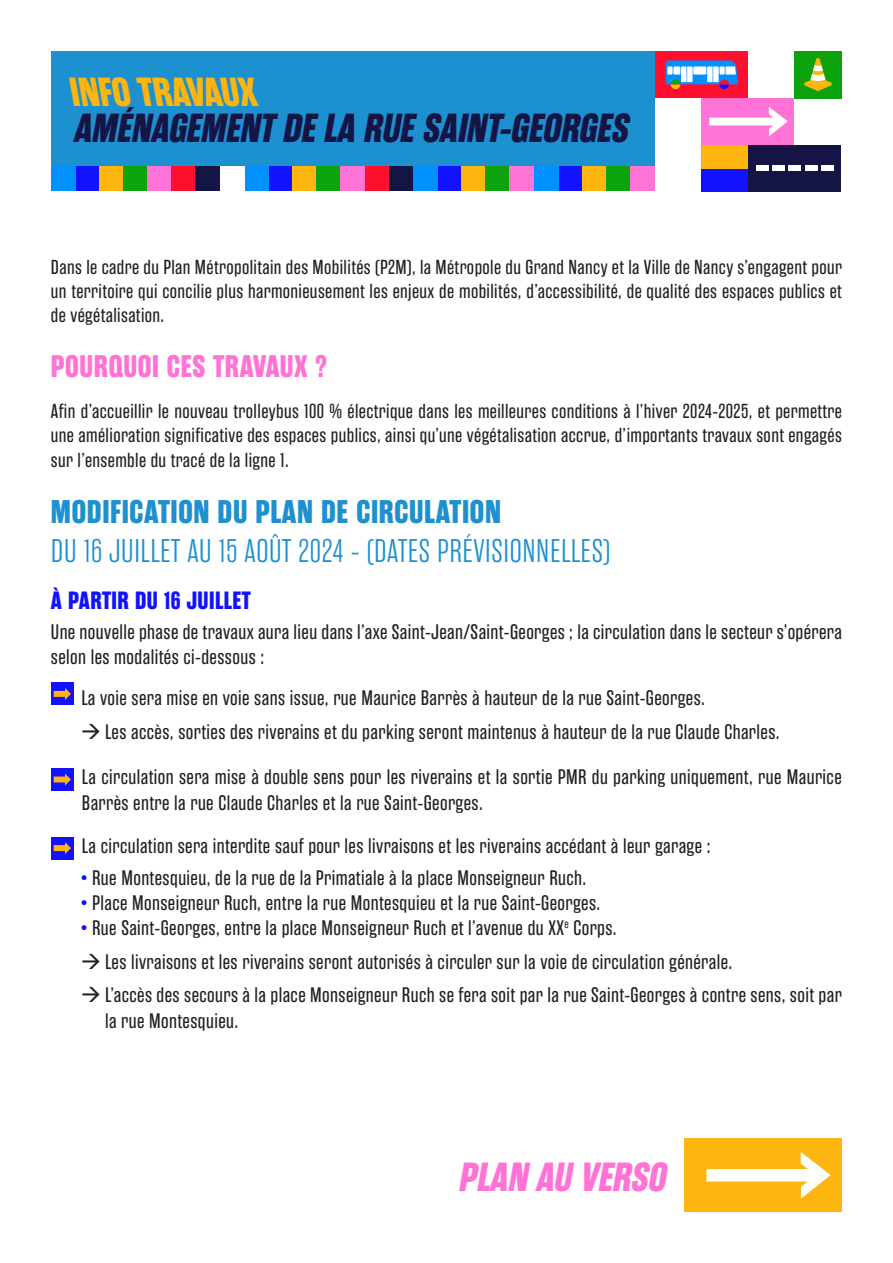
<style>
.page{position:relative;width:893px;height:1263px;background:#fff}
.page>*{position:absolute;margin:0;border:0;box-sizing:border-box;transform-origin:0 0}
.t1{font:italic 700 40.65px "Rama Gothic E";color:#ff73d6}
.t2{font:italic 700 40.5px "Rama Gothic E";color:#141445}
.t3{font:italic 700 40.5px "Rama Gothic E";color:#ffb50f}
.t4{font:300 32.7px "Rama Gothic E";letter-spacing:.02em;color:#1d90d0}
.t5{font:700 32.7px "Rama Gothic E";letter-spacing:.02em;color:#1d90d0}
.t6{font:700 31.2px "Rama Gothic E";letter-spacing:.02em;color:#ff73d6}
.t7{font:700 24.9px "Rama Gothic E";letter-spacing:.02em;color:#1212ff}
.t8{font:21px/25.2px "Rama Gothic E";letter-spacing:.02em;color:#231f20}
.t9{font:20.25px/24.3px "Rama Gothic E";letter-spacing:.02em;color:#231f20;text-align:justify}
.s1{color:#1212ff}
</style>
<div class="page">
<div style="left:655px;top:51px;width:93px;height:47px;background:#ff0f2e"></div>
<svg style="left:666px;top:60px;width:72px;height:29px;background:#839bd1"></svg>
<div style="left:51px;top:51px;width:604px;height:125px;background:#1d90d0"></div>
<div style="left:268px;top:166px;width:24px;height:25px;background:#1212ff"></div>
<div style="left:244px;top:166px;width:24px;height:25px;background:#0091ff"></div>
<div style="left:292px;top:166px;width:25px;height:25px;background:#ffb50f"></div>
<div style="left:317px;top:166px;width:24px;height:25px;background:#0da30d"></div>
<div style="left:341px;top:166px;width:24px;height:25px;background:#ff73d6"></div>
<div style="left:365px;top:166px;width:24px;height:25px;background:#ff0f2e"></div>
<div style="left:389px;top:166px;width:24px;height:25px;background:#141445"></div>
<div style="left:75px;top:166px;width:24px;height:25px;background:#1212ff"></div>
<div style="left:51px;top:166px;width:24px;height:25px;background:#0091ff"></div>
<div style="left:99px;top:166px;width:24px;height:25px;background:#ffb50f"></div>
<div style="left:123px;top:166px;width:25px;height:25px;background:#0da30d"></div>
<div style="left:148px;top:166px;width:24px;height:25px;background:#ff73d6"></div>
<div style="left:172px;top:166px;width:24px;height:25px;background:#ff0f2e"></div>
<div style="left:196px;top:166px;width:24px;height:25px;background:#141445"></div>
<div style="left:220px;top:166px;width:24px;height:25px;background:#fff"></div>
<div style="left:437px;top:166px;width:24px;height:25px;background:#1212ff"></div>
<div style="left:413px;top:166px;width:24px;height:25px;background:#0091ff"></div>
<div style="left:461px;top:166px;width:25px;height:25px;background:#ffb50f"></div>
<div style="left:486px;top:166px;width:24px;height:25px;background:#0da30d"></div>
<div style="left:510px;top:166px;width:24px;height:25px;background:#ff73d6"></div>
<div style="left:558px;top:166px;width:24px;height:25px;background:#1212ff"></div>
<div style="left:534px;top:166px;width:24px;height:25px;background:#0091ff"></div>
<div style="left:582px;top:166px;width:24px;height:25px;background:#ffb50f"></div>
<div style="left:606px;top:166px;width:25px;height:25px;background:#0da30d"></div>
<div style="left:631px;top:166px;width:24px;height:25px;background:#ff73d6"></div>
<div style="left:747px;top:145px;width:93px;height:47px;background:#141445"></div>
<div style="left:756px;top:166px;width:12px;height:5px;background:#fff"></div>
<div style="left:772px;top:166px;width:13px;height:5px;background:#fff"></div>
<div style="left:788px;top:166px;width:13px;height:5px;background:#fff"></div>
<div style="left:821px;top:166px;width:13px;height:5px;background:#fff"></div>
<div style="left:805px;top:166px;width:12px;height:5px;background:#fff"></div>
<div style="left:701px;top:168px;width:47px;height:24px;background:#1212ff"></div>
<div style="left:701px;top:145px;width:47px;height:23px;background:#ffb50f"></div>
<div style="left:701px;top:98px;width:93px;height:47px;background:#ff73d6"></div>
<svg style="left:709px;top:107px;width:79px;height:29px"></svg>
<div style="left:794px;top:51px;width:47px;height:47px;background:#0da30d"></div>
<svg style="left:804px;top:58px;width:28px;height:33px"></svg>
<div style="left:51px;top:682px;width:23px;height:23px;background:#1212ff"></div>
<svg style="left:54px;top:688px;width:17px;height:12px"></svg>
<div style="left:51px;top:768px;width:23px;height:23px;background:#1212ff"></div>
<svg style="left:54px;top:773px;width:17px;height:12px"></svg>
<div style="left:51px;top:837px;width:23px;height:22px;background:#1212ff"></div>
<svg style="left:54px;top:842px;width:17px;height:12px"></svg>
<div style="left:684px;top:1138px;width:158px;height:74px;background:#ffb50f"></div>
<svg style="left:706px;top:1152px;width:125px;height:47px"></svg>
<p class="t3" style="left:73px;top:69px;width:196px">INFO TRAVAUX</p>
<p class="t2" style="left:73px;top:105px;width:564px">AMÉNAGEMENTDELA RUESAINT-GEORGES</p>
<p class="t9" style="left:51px;top:255px;width:792px">Dans le cadre du Plan Métropolitain des Mobilités (P2M), la Métropole du Grand Nancy et la Ville de Nancy s’engagent pour un territoire qui concilie plus harmonieusement les enjeux de mobilités, d’accessibilité, de qualité des espaces publics et de végétalisation.</p>
<p class="t6" style="left:51px;top:348px;width:277px">POURQUOI CES TRAVAUX ?</p>
<p class="t9" style="left:51px;top:399px;width:793px">Afin d’accueillir le nouveau trolleybus 100 % électrique dans les meilleures conditions à l’hiver 2024-2025, et permettre une amélioration significative des espaces publics, ainsi qu’une végétalisation accrue, d’importants travaux sont engagés sur l’ensemble du tracé de la ligne 1.</p>
<p class="t5" style="left:51px;top:493px;width:452px">MODIFICATION DU PLAN DE CIRCULATION</p>
<p class="t4" style="left:51px;top:534px;width:561px">DU 16 JUILLET AU 15 AOÛT 2024 - (DATES PRÉVISIONNELLES)</p>
<p class="t7" style="left:51px;top:587px;width:201px">À PARTIR DU 16 JUILLET</p>
<p class="t8" style="left:51px;top:619px;width:792px">Une nouvelle phase de travaux aura lieu dans l’axe Saint-Jean/Saint-Georges ; la circulation dans le secteur s’opérera selon les modalités ci-dessous :</p>
<p class="t8" style="left:81px;top:686px;width:625px">La voie sera mise en voie sans issue, rue Maurice Barrès à hauteur de la rue Saint-Georges.</p>
<p class="t8" style="left:81px;top:719px;width:700px">→ Les accès, sorties des riverains et du parking seront maintenus à hauteur de la rue Claude Charles.</p>
<p class="t8" style="left:82px;top:765px;width:761px">La circulation sera mise à double sens pour les riverains et la sortie PMR du parking uniquement, rue Maurice<br>Barrès entre la rue Claude Charles et la rue Saint-Georges.</p>
<p class="t8" style="left:82px;top:833px;width:630px">La circulation sera interdite sauf pour les livraisons et les riverains accédant à leur garage :</p>
<p class="t8" style="left:81px;top:865px;width:507px"><span class="s1">•</span> Rue Montesquieu, de la rue de la Primatiale à la place Monseigneur Ruch.</p>
<p class="t8" style="left:81px;top:890px;width:521px"><span class="s1">•</span> Place Monseigneur Ruch, entre la rue Montesquieu et la rue Saint-Georges.</p>
<p class="t8" style="left:81px;top:916px;width:538px"><span class="s1">•</span> Rue Saint-Georges, entre la place Monseigneur Ruch et l’avenue du XX<sup>e</sup> Corps.</p>
<p class="t8" style="left:81px;top:949px;width:653px">→ Les livraisons et les riverains seront autorisés à circuler sur la voie de circulation générale.</p>
<p class="t8" style="left:105px;top:983px;width:738px;text-indent:-24px">→ L’accès des secours à la place Monseigneur Ruch se fera soit par la rue Saint-Georges à contre sens, soit par la rue Montesquieu.</p>
<p class="t1" style="left:458px;top:1154px;width:217px">PLAN AU VERSO</p>
</div>
